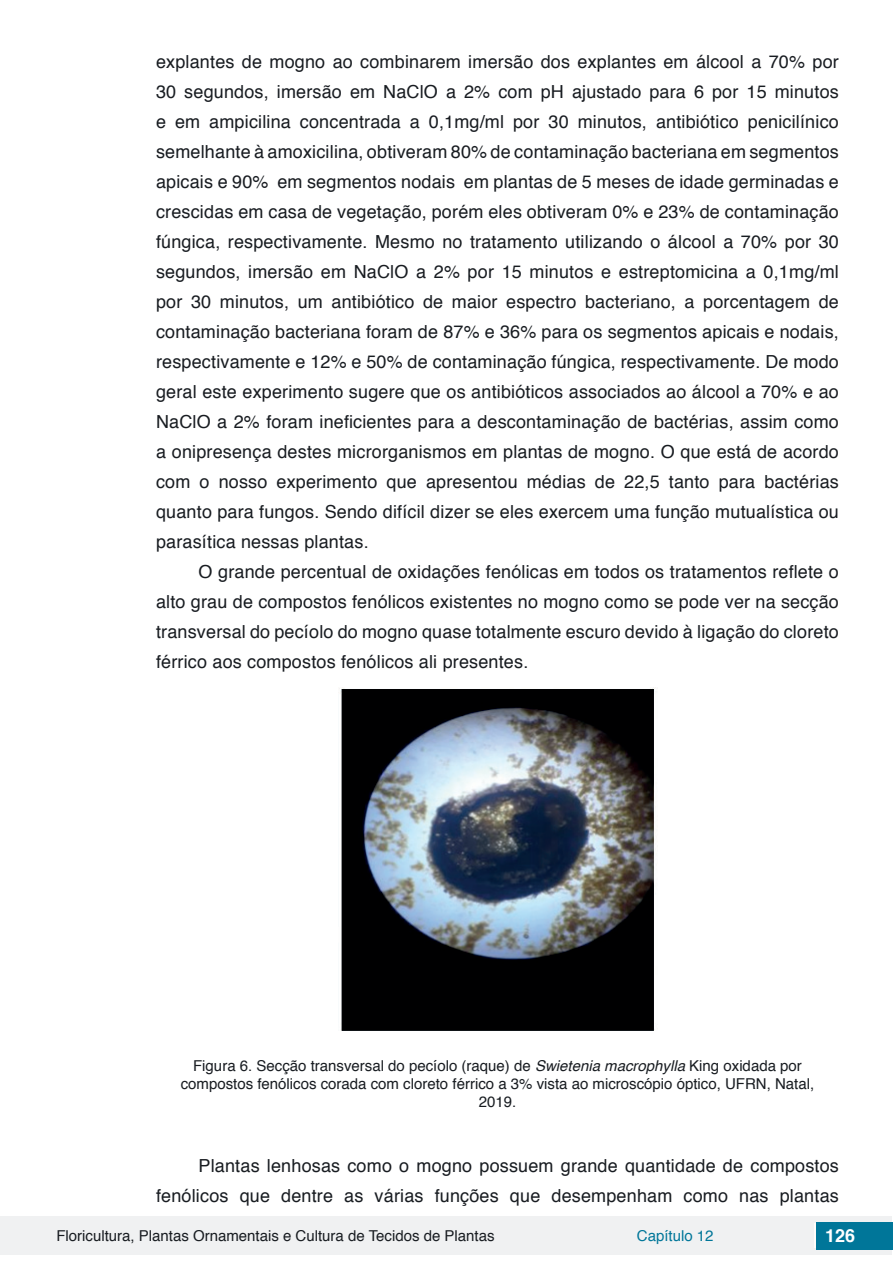
<style>
.page{position:relative;width:893px;height:1263px;background:#fff}
.page>*{position:absolute;margin:0;border:0;box-sizing:border-box;transform-origin:0 0}
.t1{font:18px/30px "Helvetica";letter-spacing:.01em;color:#181c21;text-align:justify}
.t2{font:700 18px "Helvetica";color:#fff}
.t3{font:15px/18px "Helvetica";color:#181c21;text-align:center}
.t4{font:15px "Helvetica";color:#007699}
.s1{font-style:italic}
</style>
<div class="page">
<div style="left:1px;top:1216px;width:891px;height:38px;background:#f0f1f2"></div>
<div style="left:816px;top:1222px;width:77px;height:27px;background:#007699"></div>
<svg style="left:815px;top:1224px;width:1px;height:24px"></svg>
<img style="left:339px;top:688px;width:317px;height:343px">
<p class="t1" style="left:156px;top:47px;width:684px">explantes de mogno ao combinarem imersão dos explantes em álcool a 70% por 30 segundos, imersão em NaClO a 2% com pH ajustado para 6 por 15 minutos e em ampicilina concentrada a 0,1mg/ml por 30 minutos, antibiótico penicilínico semelhante à amoxicilina, obtiveram 80% de contaminação bacteriana em segmentos apicais e 90% em segmentos nodais em plantas de 5 meses de idade germinadas e crescidas em casa de vegetação, porém eles obtiveram 0% e 23% de contaminação fúngica, respectivamente. Mesmo no tratamento utilizando o álcool a 70% por 30 segundos, imersão em NaClO a 2% por 15 minutos e estreptomicina a 0,1mg/ml por 30 minutos, um antibiótico de maior espectro bacteriano, a porcentagem de contaminação bacteriana foram de 87% e 36% para os segmentos apicais e nodais, respectivamente e 12% e 50% de contaminação fúngica, respectivamente. De modo geral este experimento sugere que os antibióticos associados ao álcool a 70% e ao NaClO a 2% foram ineficientes para a descontaminação de bactérias, assim como a onipresença destes microrganismos em plantas de mogno. O que está de acordo com o nosso experimento que apresentou médias de 22,5 tanto para bactérias quanto para fungos. Sendo difícil dizer se eles exercem uma função mutualística ou parasítica nessas plantas.</p>
<p class="t1" style="left:156px;top:557px;width:684px;text-indent:43px">O grande percentual de oxidações fenólicas em todos os tratamentos reflete o alto grau de compostos fenólicos existentes no mogno como se pode ver na secção transversal do pecíolo do mogno quase totalmente escuro devido à ligação do cloreto férrico aos compostos fenólicos ali presentes.</p>
<p class="t3" style="left:181px;top:1057px;width:635px">Figura 6. Secção transversal do pecíolo (raque) de <span class="s1">Swietenia macrophylla</span> King oxidada por compostos fenólicos corada com cloreto férrico a 3% vista ao microscópio óptico, UFRN, Natal,<br>2019.</p>
<p class="t1" style="left:156px;top:1151px;width:684px;text-align:right">Plantas lenhosas como o mogno possuem grande quantidade de compostos fenólicos que dentre as várias funções que desempenham como nas plantas</p>
<p class="t3" style="left:56px;top:1227px;width:440px">Floricultura, Plantas Ornamentais e Cultura de Tecidos de Plantas</p>
<p class="t4" style="left:637px;top:1224px;width:78px">Capítulo 12</p>
<p class="t2" style="left:825px;top:1221px;width:32px">126</p>
</div>
